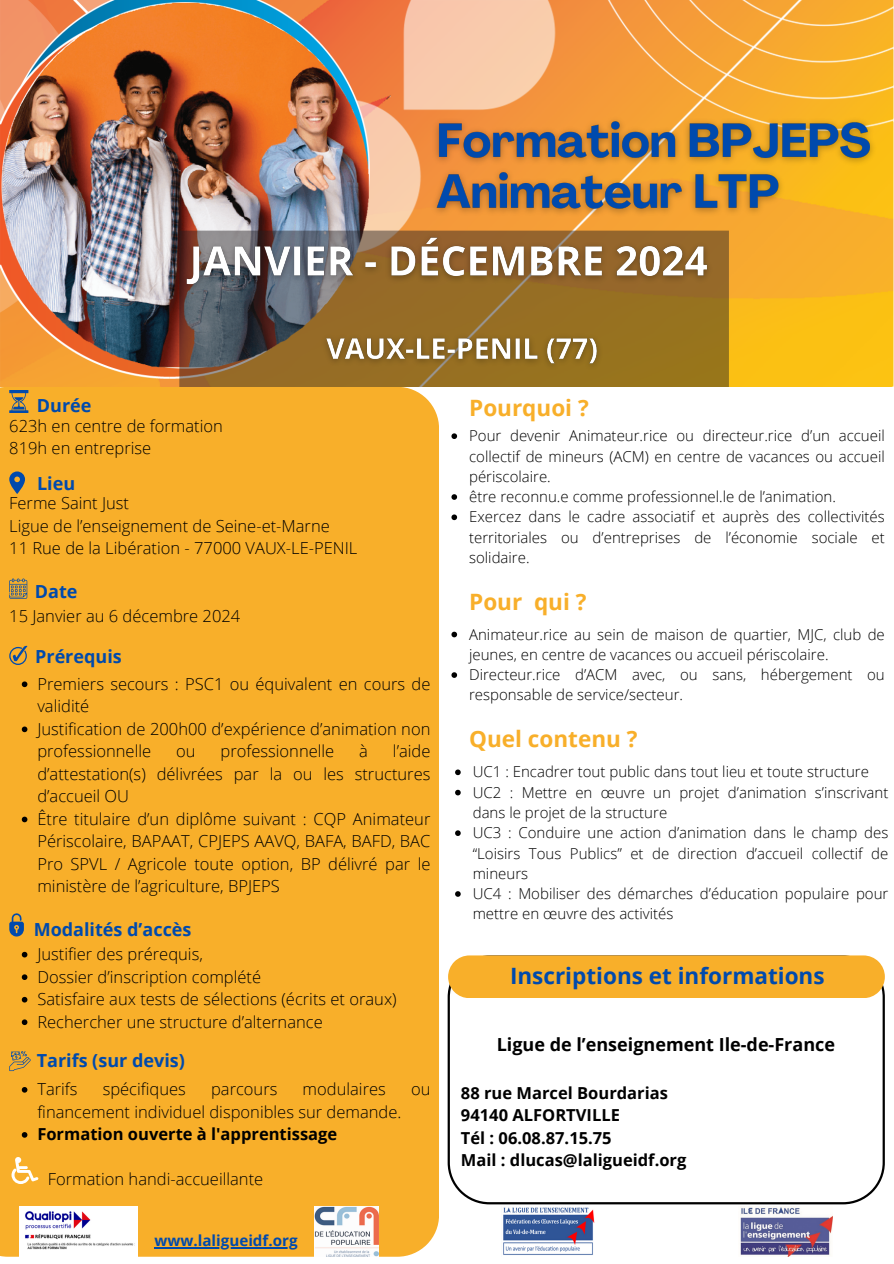
<style>
.page{position:relative;width:894px;height:1264px;background:#fff}
.page>*{position:absolute;margin:0;border:0;box-sizing:border-box;transform-origin:0 0}
.t1{font:700 22.5px "Open Sans";color:#f8af2a}
.t2{font:700 22.5px "Open Sans";color:#004aad}
.t3{font:700 18px "Open Sans";color:#004aad}
.t4{font:700 18px "Open Sans";color:#000}
.t5{font:300 16.5px/22.5px "Open Sans";color:#000}
.t6{font:700 16.5px "Open Sans";color:#000}
.t7{font:700 15.15px "Open Sans";color:#004aad}
.t8{font:300 15px/20.2px "Open Sans";color:#000}
</style>
<div class="page">
<div style="left:0;top:387px;width:439px;height:869px;background:#f8af2a"></div>
<svg style="left:447px;top:992px;width:437px;height:212px"></svg>
<img style="left:0;top:0;width:893px;height:386px">
<img style="left:740px;top:1207px;width:92px;height:49px">
<img style="left:314px;top:1206px;width:64px;height:50px">
<img style="left:503px;top:1207px;width:91px;height:48px">
<img style="left:19px;top:1206px;width:119px;height:50px">
<svg style="left:9px;top:471px;width:16px;height:23px"></svg>
<svg style="left:9px;top:578px;width:18px;height:20px"></svg>
<svg style="left:9px;top:646px;width:18px;height:19px"></svg>
<svg style="left:9px;top:913px;width:15px;height:23px"></svg>
<svg style="left:9px;top:1050px;width:22px;height:21px"></svg>
<svg style="left:9px;top:391px;width:19px;height:21px"></svg>
<svg style="left:12px;top:1156px;width:27px;height:27px"></svg>
<div style="left:448px;top:955px;width:436px;height:43px;background:#f8af2a"></div>
<img style="left:425px;top:111px;width:457px;height:111px">
<svg style="left:22px;top:681px;width:5px;height:6px"></svg>
<svg style="left:22px;top:726px;width:5px;height:6px"></svg>
<svg style="left:22px;top:816px;width:5px;height:6px"></svg>
<svg style="left:22px;top:951px;width:5px;height:6px"></svg>
<svg style="left:22px;top:974px;width:5px;height:6px"></svg>
<svg style="left:22px;top:996px;width:5px;height:6px"></svg>
<svg style="left:22px;top:1019px;width:5px;height:6px"></svg>
<svg style="left:22px;top:1086px;width:5px;height:6px"></svg>
<svg style="left:22px;top:1132px;width:5px;height:5px"></svg>
<img style="left:176px;top:229px;width:541px;height:146px">
<hr style="left:154px;top:1246px;width:143px;height:2px;background:#004aad">
<svg style="left:451px;top:433px;width:6px;height:6px"></svg>
<svg style="left:451px;top:494px;width:6px;height:6px"></svg>
<svg style="left:451px;top:514px;width:6px;height:6px"></svg>
<svg style="left:451px;top:631px;width:6px;height:6px"></svg>
<svg style="left:451px;top:672px;width:6px;height:6px"></svg>
<svg style="left:455px;top:769px;width:5px;height:6px"></svg>
<svg style="left:455px;top:789px;width:5px;height:6px"></svg>
<svg style="left:455px;top:830px;width:5px;height:6px"></svg>
<svg style="left:455px;top:891px;width:5px;height:5px"></svg>
<p class="t3" style="left:37px;top:393px;width:56px">Durée</p>
<p class="t5" style="left:9px;top:414px;width:215px">623h en centre de formation</p>
<p class="t5" style="left:9px;top:436px;width:143px">819h en entreprise</p>
<p class="t5" style="left:9px;top:491px;width:121px">Ferme Saint Just</p>
<p class="t5" style="left:9px;top:514px;width:322px">Ligue de l’enseignement de Seine-et-Marne</p>
<p class="t5" style="left:9px;top:537px;width:349px">11 Rue de la Libération - 77000 VAUX-LE-PENIL</p>
<p class="t3" style="left:37px;top:471px;width:40px">Lieu</p>
<p class="t3" style="left:35px;top:578px;width:44px">Date</p>
<p class="t5" style="left:9px;top:604px;width:232px">15 Janvier au 6 décembre 2024</p>
<p class="t3" style="left:35px;top:644px;width:88px">Prérequis</p>
<p class="t5" style="left:37px;top:672px;width:394px">Premiers secours : PSC1 ou équivalent en cours de validité</p>
<p class="t5" style="left:37px;top:717px;width:394px">Justification de 200h00 d’expérience d’animation non professionnelle</p>
<p class="t5" style="left:176px;top:739px;width:21px">ou</p>
<p class="t5" style="left:220px;top:739px;width:115px">professionnelle</p>
<p class="t5" style="left:359px;top:739px;width:10px">à</p>
<p class="t5" style="left:37px;top:739px;width:394px;text-align:justify;text-indent:355px">l’aide d’attestation(s) délivrées par la ou les structures d’accueil OU</p>
<p class="t5" style="left:37px;top:807px;width:394px;text-align:justify">Être titulaire d’un diplôme suivant : CQP Animateur Périscolaire, BAPAAT, CPJEPS AAVQ, BAFA, BAFD, BAC Pro SPVL / Agricole toute option, BP délivré par le ministère de l’agriculture, BPJEPS</p>
<p class="t3" style="left:34px;top:916px;width:159px">Modalités d’accès</p>
<p class="t5" style="left:37px;top:942px;width:167px">Justifier des prérequis,</p>
<p class="t5" style="left:37px;top:964px;width:225px">Dossier d’inscription complété</p>
<p class="t5" style="left:37px;top:987px;width:361px">Satisfaire aux tests de sélections (écrits et oraux)</p>
<p class="t5" style="left:37px;top:1009px;width:287px">Rechercher une structure d’alternance</p>
<p class="t3" style="left:37px;top:1048px;width:150px">Tarifs (sur devis)</p>
<p class="t5" style="left:37px;top:1077px;width:42px">Tarifs</p>
<p class="t5" style="left:103px;top:1077px;width:85px">spécifiques</p>
<p class="t5" style="left:211px;top:1077px;width:68px">parcours</p>
<p class="t5" style="left:302px;top:1077px;width:85px">modulaires</p>
<p class="t5" style="left:411px;top:1077px;width:21px">ou</p>
<p class="t5" style="left:37px;top:1099px;width:365px">financement individuel disponibles sur demande.</p>
<p class="t6" style="left:37px;top:1122px;width:301px">Formation ouverte à l'apprentissage</p>
<p class="t5" style="left:48px;top:1167px;width:217px">Formation handi-accueillante</p>
<p class="t7" style="left:154px;top:1229px;width:145px">www.laligueidf.org</p>
<p class="t1" style="left:469px;top:392px;width:121px">Pourquoi ?</p>
<p class="t8" style="left:469px;top:425px;width:417px;text-align:justify">Pour devenir Animateur.rice ou directeur.rice d’un accueil collectif de mineurs (ACM) en centre de vacances ou accueil périscolaire.</p>
<p class="t8" style="left:469px;top:486px;width:368px">être reconnu.e comme professionnel.le de l’animation.</p>
<p class="t8" style="left:469px;top:506px;width:417px;text-align:justify">Exercez dans le cadre associatif et auprès des collectivités territoriales ou d’entreprises de l’économie sociale et solidaire.</p>
<p class="t1" style="left:469px;top:586px;width:119px">Pour qui ?</p>
<p class="t8" style="left:469px;top:623px;width:417px">Animateur.rice au sein de maison de quartier, MJC, club de jeunes, en centre de vacances ou accueil périscolaire.</p>
<p class="t8" style="left:469px;top:664px;width:417px">Directeur.rice d’ACM avec, ou sans, hébergement ou responsable de service/secteur.</p>
<p class="t1" style="left:469px;top:723px;width:170px">Quel contenu ?</p>
<p class="t8" style="left:472px;top:761px;width:397px">UC1 : Encadrer tout public dans tout lieu et toute structure</p>
<p class="t8" style="left:472px;top:781px;width:417px">UC2 : Mettre en œuvre un projet d’animation s’inscrivant dans le projet de la structure</p>
<p class="t8" style="left:472px;top:822px;width:417px;text-align:justify">UC3 : Conduire une action d’animation dans le champ des “Loisirs Tous Publics” et de direction d’accueil collectif de mineurs</p>
<p class="t8" style="left:472px;top:883px;width:417px">UC4 : Mobiliser des démarches d’éducation populaire pour mettre en œuvre des activités</p>
<p class="t2" style="left:510px;top:959px;width:316px">Inscriptions et informations</p>
<p class="t4" style="left:496px;top:1032px;width:340px">Ligue de l’enseignement Ile-de-France</p>
<p class="t6" style="left:461px;top:1081px;width:208px">88 rue Marcel Bourdarias</p>
<p class="t6" style="left:461px;top:1103px;width:160px">94140 ALFORTVILLE</p>
<p class="t6" style="left:461px;top:1126px;width:152px">Tél : 06.08.87.15.75</p>
<p class="t6" style="left:461px;top:1148px;width:227px">Mail : dlucas@laligueidf.org</p>
</div>
